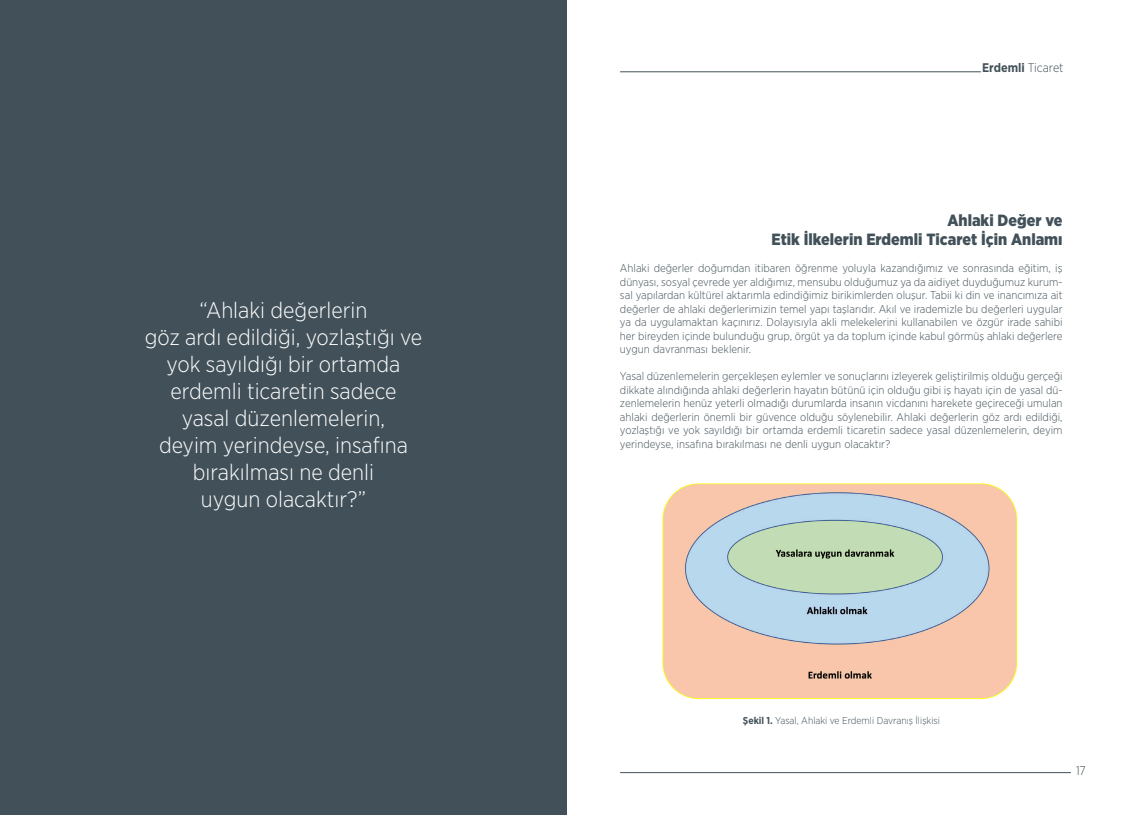
<style>
.page{position:relative;width:1134px;height:815px;background:#fff}
.page>*{position:absolute;margin:0;border:0;box-sizing:border-box;transform-origin:0 0}
.t1{font:300 22.5px/27px "Gotham Narrow";color:#fff;text-align:center}
.t2{font:900 16.25px/19.5px "Gotham Narrow";color:#425159;text-align:right}
.t3{font:700 12.5px "Gotham Narrow";color:#425159}
.t4{font:300 12.5px "Gotham Narrow";color:#425159}
.t5{font:300 11.25px/13.5px "Gotham Narrow";color:#425159;text-align:justify}
.t6{font:300 10px "Gotham Narrow";color:#425159}
.s1{font-weight:300}
.s2{font-weight:700}
</style>
<div class="page">
<hr style="left:620px;top:72px;width:361px;height:1px;background:#425159">
<hr style="left:620px;top:772px;width:451px;height:1px;background:#425159">
<img style="left:662px;top:483px;width:356px;height:216px">
<div style="left:0;top:0;width:567px;height:815px;background:#425159"></div>
<h1 class="t1" style="left:145px;top:296px;width:279px">“Ahlaki değerlerin<br>göz ardı edildiği, yozlaştığı ve yok sayıldığı bir ortamda erdemli ticaretin sadece yasal düzenlemelerin,<br>deyim yerindeyse, insafına bırakılması ne denli<br>uygun olacaktır?”</h1>
<p class="t3" style="left:982px;top:59px;width:83px">Erdemli <span class="s1">Ticaret</span></p>
<h2 class="t2" style="left:771px;top:210px;width:293px">Ahlaki Değer ve<br>Etik İlkelerin Erdemli Ticaret İçin Anlamı</h2>
<p class="t5" style="left:620px;top:261px;width:444px">Ahlaki değerler doğumdan itibaren öğrenme yoluyla kazandığımız ve sonrasında eğitim, iş dünyası, sosyal çevrede yer aldığımız, mensubu olduğumuz ya da aidiyet duyduğumuz kurum&shy;sal yapılardan kültürel aktarımla edindiğimiz birikimlerden oluşur. Tabii ki din ve inancımıza ait değerler de ahlaki değerlerimizin temel yapı taşlarıdır. Akıl ve irademizle bu değerleri uygular ya da uygulamaktan kaçınırız. Dolayısıyla akli melekelerini kullanabilen ve özgür irade sahibi her bireyden içinde bulunduğu grup, örgüt ya da toplum içinde kabul görmüş ahlaki değerlere uygun davranması beklenir.</p>
<p class="t5" style="left:620px;top:369px;width:444px">Yasal düzenlemelerin gerçekleşen eylemler ve sonuçlarını izleyerek geliştirilmiş olduğu gerçeği dikkate alındığında ahlaki değerlerin hayatın bütünü için olduğu gibi iş hayatı için de yasal dü&shy;zenlemelerin henüz yeterli olmadığı durumlarda insanın vicdanını harekete geçireceği umulan ahlaki değerlerin önemli bir güvence olduğu söylenebilir. Ahlaki değerlerin göz ardı edildiği, yozlaştığı ve yok sayıldığı bir ortamda erdemli ticaretin sadece yasal düzenlemelerin, deyim yerindeyse, insafına bırakılması ne denli uygun olacaktır?</p>
<p class="t6" style="left:743px;top:714px;width:199px"><span class="s2">Şekil 1.</span> Yasal, Ahlaki ve Erdemli Davranış İlişkisi</p>
<p class="t4" style="left:1076px;top:763px;width:11px">17</p>
</div>
